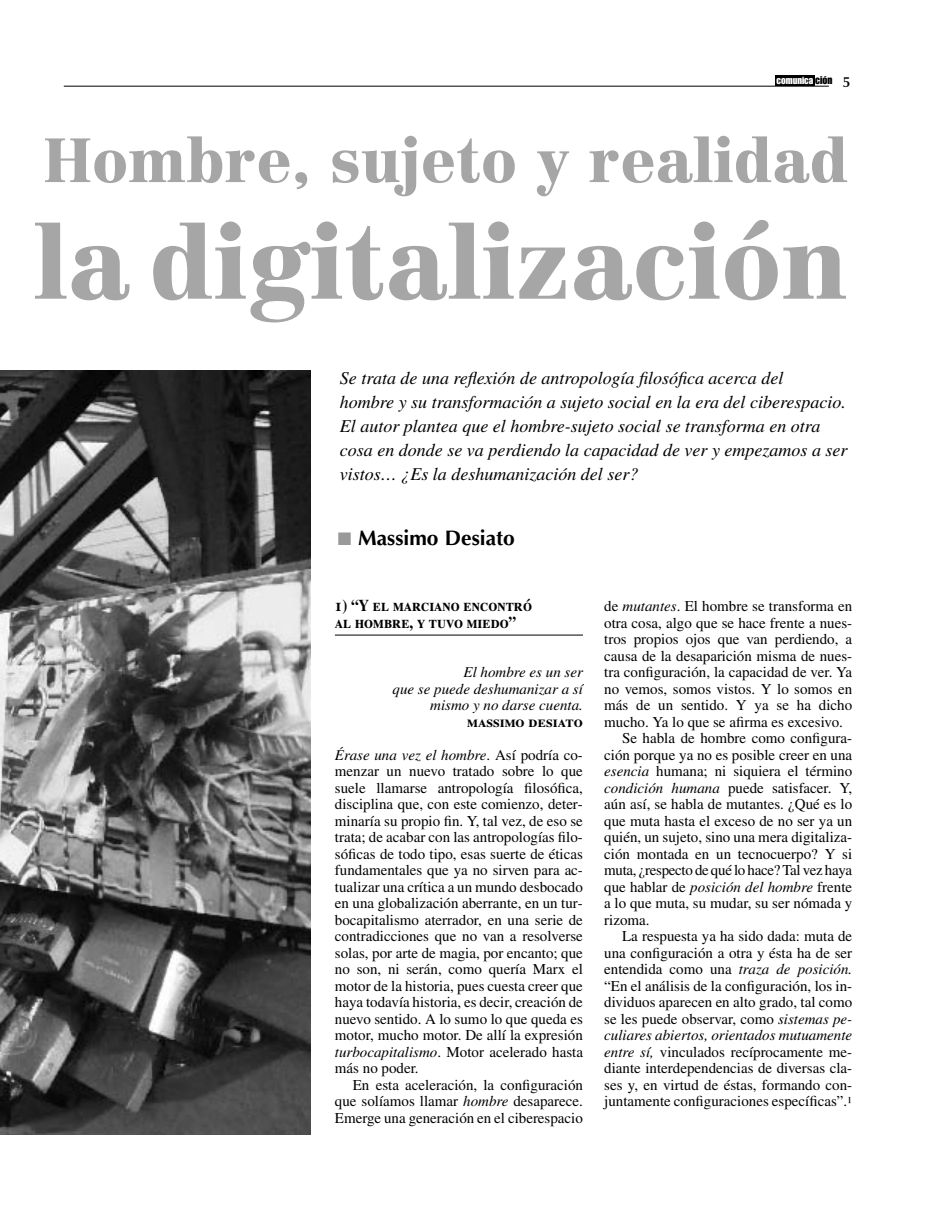
<style>
.page{position:relative;width:927px;height:1217px;background:#fff}
.page>*{position:absolute;margin:0;border:0;box-sizing:border-box;transform-origin:0 0}
.t1{font:900 102px "Centennial";color:#a6a6a6}
.t2{font:900 61.2px "Centennial";color:#a6a6a6}
.t3{font:700 21px "Optima";color:#000}
.t4{font:italic 18px/24px "Times";color:#000}
.t5{font:16.5px/16.5px "Times Bold SC";color:#000;scale:.9 1}
.t6{font:15px/16.5px "Times";color:#000;text-align:justify}
.t7{font:italic 15px/16.5px "Times";color:#000;text-align:right}
.t8{font:15px "Times";letter-spacing:-.02em;color:#000}
.t9{font:15px "Times Bold SC";color:#000}
.t10{font:10.05px "Impact";color:#fff}
.s1{font-size:10.8px;color:#000}
.s2{font-family:"Optima";font-weight:600;font-size:14.7px;color:#000}
.s3{color:#999}
.s4{font-style:italic}
.s5{font-family:"Times Phonetic Alternate"}
</style>
<div class="page">
<hr style="left:64px;top:86px;width:765px;height:1px;background:#000">
<div style="left:775px;top:76px;width:40px;height:10px;background:#000"></div>
<hr style="left:335px;top:634px;width:248px;height:1px;background:#000">
<img style="left:0;top:370px;width:311px;height:764px">
<p class="t10" style="left:777px;top:77px;width:75px">comunica <span class="s1">ción</span> <span class="s2">5</span></p>
<h2 class="t2" style="left:43px;top:135px;width:806px">Hombre, sujeto y realidad</h2>
<h1 class="t1" style="left:34px;top:221px;width:815px">la digitalización</h1>
<p class="t4" style="left:340px;top:367px;width:509px">Se trata de una reflexión de antropología filosófica acerca del<br>hombre y su transformación a sujeto social en la era del ciberespacio.<br>El autor plantea que el hombre-sujeto social se transforma en otra cosa en donde se va perdiendo la capacidad de ver y empezamos a ser vistos… ¿Es la deshumanización del ser?</p>
<h3 class="t3" style="left:338px;top:529px;width:179px"><span class="s3">■</span> Massimo Desiato</h3>
<p class="t5" style="left:335px;top:598px;width:221px">1) “Y el marciano encontró al hombre, y tuvo miedo”</p>
<p class="t7" style="left:393px;top:665px;width:192px">El hombre es un ser<br>que se puede deshumanizar a sí mismo y no darse cuenta.</p>
<p class="t9" style="left:467px;top:716px;width:117px">massimo desiato</p>
<p class="t6" style="left:335px;top:747px;width:250px"><span class="s4">Érase una vez el hombre</span>. Así podría co&shy;menzar un nuevo tratado sobre lo que suele llamarse antropología filosófica, disciplina que, con este comienzo, deter&shy;minaría su propio fin. Y, tal vez, de eso se trata; de acabar con las antropologías filo&shy;sóficas de todo tipo, esas suerte de éticas fundamentales que ya no sirven para ac&shy;tualizar una crítica a un mundo desbocado en una globalización aberrante, en un tur&shy;bocapitalismo aterrador, en una serie de contradicciones que no van a resolverse solas, por arte de magia, por encanto; que no son, ni serán, como quería Marx el motor de la historia, pues cuesta creer que haya todavía historia, es decir, creación de nuevo sentido. A lo sumo lo que queda es motor, mucho motor. De allí la expresión <span class="s4">turbocapitalismo</span>. Motor acelerado hasta más no poder.</p>
<p class="t6" style="left:335px;top:1077px;width:250px;text-indent:18px">En esta aceleración, la configuración que solíamos llamar <span class="s4">hombre</span> desaparece.<br>Emerge una generación en el ciberespacio</p>
<p class="t6" style="left:604px;top:599px;width:250px">de <span class="s4">mutantes</span>. El hombre se transforma en</p>
<p class="t6" style="left:604px;top:615px;width:250px">otra cosa, algo que se hace frente a nues-</p>
<p class="t6" style="left:604px;top:632px;width:250px">tros propios ojos que van perdiendo, a</p>
<p class="t6" style="left:604px;top:648px;width:250px">causa de la desaparición misma de nues-</p>
<p class="t6" style="left:604px;top:665px;width:250px">tra configuración, la capacidad de ver. Ya</p>
<p class="t6" style="left:604px;top:681px;width:250px">no vemos, somos vistos. Y lo somos en</p>
<p class="t6" style="left:604px;top:698px;width:250px">más de un sentido. Y ya se ha dicho</p>
<p class="t6" style="left:604px;top:714px;width:240px">mucho. Ya lo que se afirma es excesivo.</p>
<p class="t6" style="left:622px;top:731px;width:232px">Se habla de hombre como configura-</p>
<p class="t6" style="left:604px;top:747px;width:250px">ción porque ya no es posible creer en una</p>
<p class="t6" style="left:604px;top:764px;width:250px"><span class="s4">esencia</span> humana; ni siquiera el término</p>
<p class="t6" style="left:604px;top:780px;width:250px"><span class="s4">condición humana</span> puede satisfacer. Y,</p>
<p class="t6" style="left:604px;top:797px;width:250px">aún así, se habla de mutantes. ¿Qué es lo</p>
<p class="t6" style="left:604px;top:813px;width:250px">que muta hasta el exceso de no ser ya un</p>
<p class="t6" style="left:604px;top:830px;width:250px">quién, un sujeto, sino una mera digitaliza-</p>
<p class="t6" style="left:604px;top:846px;width:250px">ción montada en un tecnocuerpo? Y si</p>
<p class="t8" style="left:604px;top:864px;width:250px">muta, ¿respecto de qué lo hace? Tal vez haya</p>
<p class="t6" style="left:604px;top:879px;width:250px">que hablar de <span class="s4">posición del hombre</span> frente</p>
<p class="t6" style="left:604px;top:896px;width:250px">a lo que muta, su mudar, su ser nómada y</p>
<p class="t6" style="left:604px;top:912px;width:47px">rizoma.</p>
<p class="t6" style="left:622px;top:929px;width:232px">La respuesta ya ha sido dada: muta de</p>
<p class="t6" style="left:604px;top:945px;width:250px">una configuración a otra y ésta ha de ser</p>
<p class="t6" style="left:604px;top:962px;width:250px">entendida como una <span class="s4">traza de posición.</span></p>
<p class="t6" style="left:604px;top:978px;width:250px">“En el análisis de la configuración, los in-</p>
<p class="t6" style="left:604px;top:995px;width:250px">dividuos aparecen en alto grado, tal como</p>
<p class="t6" style="left:604px;top:1011px;width:250px">se les puede observar, como <span class="s4">sistemas pe-</span></p>
<p class="t7" style="left:604px;top:1028px;width:250px">culiares abiertos, orientados mutuamente</p>
<p class="t6" style="left:604px;top:1044px;width:250px"><span class="s4">entre sí,</span> vinculados recíprocamente me-</p>
<p class="t6" style="left:604px;top:1061px;width:250px">diante interdependencias de diversas cla-</p>
<p class="t6" style="left:604px;top:1077px;width:250px">ses y, en virtud de éstas, formando con-</p>
<p class="t6" style="left:604px;top:1094px;width:250px">juntamente configuraciones específicas”.<span class="s5">¹</span></p>
</div>
